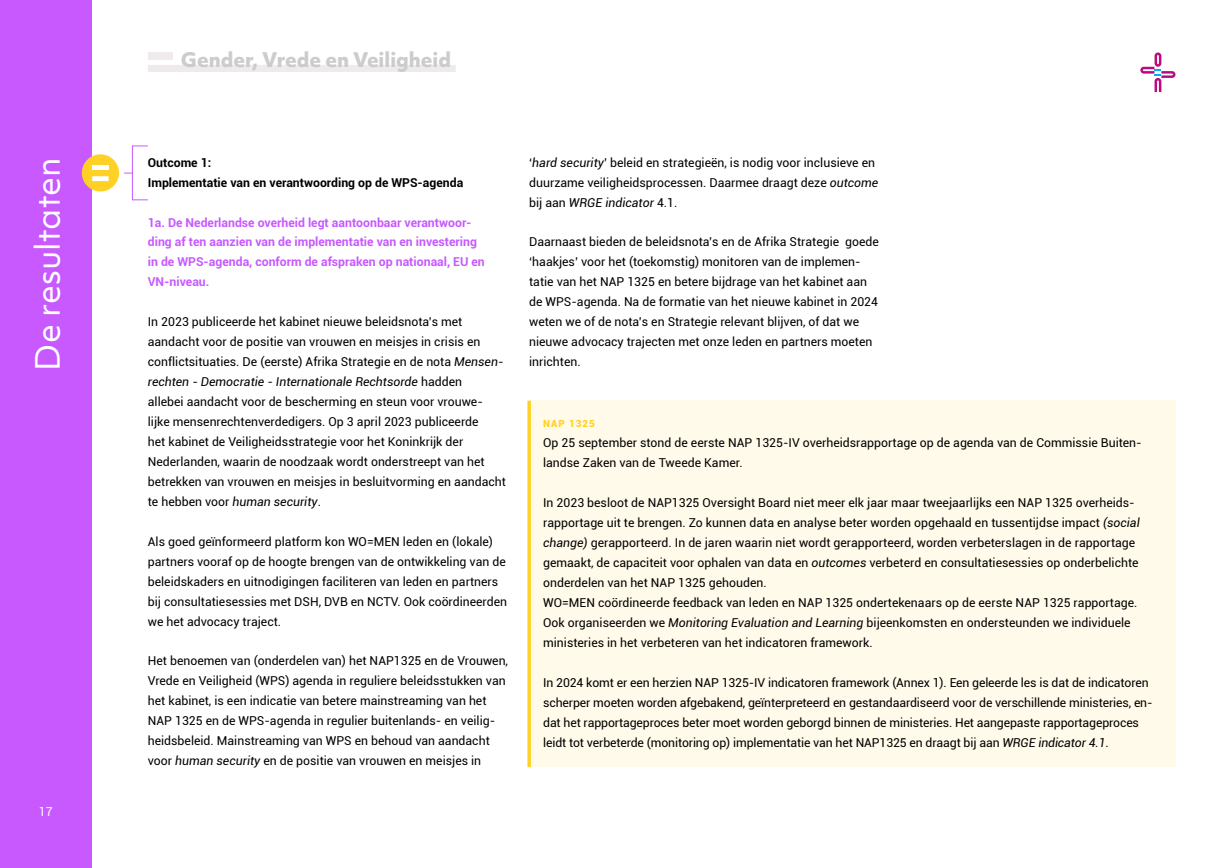
<style>
.page{position:relative;width:1228px;height:868px;background:#fff}
.page>*{position:absolute;margin:0;border:0;box-sizing:border-box;transform-origin:0 0}
.t1{font:32.13px "Objektiv Mk 1";color:#fff}
.t2{font:800 19.29px "Objektiv Mk 1";color:#ccc}
.Body{font:12.25px/19.9px "Roboto";color:#000}
.NAP_Text{font:12.25px/19.9px "Roboto";color:#000}
.Body-2{font:700 12.25px/19.9px "Roboto";color:#c759ff}
.Body-3{font:700 12.25px "Roboto";color:#000}
.t3{font:12.25px "Roboto";color:#fff}
.NAP_Text-2{font:900 9.8px "Roboto";letter-spacing:.1em;color:#ffd124}
.s1{font-style:italic}
</style>
<div class="page">
<div style="left:0;top:0;width:92px;height:868px;background:#c759ff"></div>
<div style="left:82px;top:154px;width:37px;height:37px;background:#ffd124;border-radius:50%"></div>
<div style="left:92px;top:165px;width:17px;height:5px;background:#fff"></div>
<div style="left:92px;top:176px;width:17px;height:5px;background:#fff"></div>
<svg style="left:124px;top:145px;width:24px;height:56px"></svg>
<div style="left:148px;top:52px;width:24px;height:8px;background:#f0ebeb"></div>
<div style="left:148px;top:65px;width:31px;height:7px;background:#f0ebeb"></div>
<div style="left:177px;top:65px;width:279px;height:7px;background:#f0ebeb"></div>
<div style="left:529px;top:401px;width:646px;height:366px;background:#fffae9"></div>
<svg style="left:527px;top:401px;width:4px;height:366px"></svg>
<svg style="left:1140px;top:53px;width:35px;height:39px"></svg>
<p class="t2" style="left:181px;top:46px;width:272px">Gender, Vrede en Veiligheid</p>
<p class="t1" style="left:25px;top:371px;width:215px;rotate:-90deg">De resultaten</p>
<p class="Body-3" style="left:148px;top:154px;width:65px">Outcome 1:</p>
<p class="Body-3" style="left:148px;top:174px;width:317px">Implementatie van en verantwoording op de WPS-agenda</p>
<p class="Body-2" style="left:148px;top:212px;width:339px">1a. De Nederlandse overheid legt aantoonbaar verantwoor&shy;ding af ten aanzien van de implementatie van en investering in de WPS-agenda, conform de afspraken op nationaal, EU en VN-niveau.</p>
<p class="Body" style="left:148px;top:312px;width:360px">In 2023 publiceerde het kabinet nieuwe beleidsnota’s met aandacht voor de positie van vrouwen en meisjes in crisis en conflictsituaties. De (eerste) Afrika Strategie en de nota <span class="s1">Mensen&shy;rechten - Democratie - Internationale Rechtsorde</span> hadden<br>allebei aandacht voor de bescherming en steun voor vrouwe&shy;lijke mensenrechtenverdedigers. Op 3 april 2023 publiceerde<br>het kabinet de Veiligheidsstrategie voor het Koninkrijk der Nederlanden, waarin de noodzaak wordt onderstreept van het betrekken van vrouwen en meisjes in besluitvorming en aandacht te hebben voor <span class="s1">human security</span>.</p>
<p class="Body" style="left:148px;top:531px;width:361px">Als goed geïnformeerd platform kon WO=MEN leden en (lokale) partners vooraf op de hoogte brengen van de ontwikkeling van de beleidskaders en uitnodigingen faciliteren van leden en partners bij consultatiesessies met DSH, DVB en NCTV. Ook coördineerden we het advocacy traject.</p>
<p class="Body" style="left:148px;top:651px;width:362px">Het benoemen van (onderdelen van) het NAP1325 en de Vrouwen, Vrede en Veiligheid (WPS) agenda in reguliere beleidsstukken van het kabinet, is een indicatie van betere mainstreaming van het NAP 1325 en de WPS-agenda in regulier buitenlands- en veilig&shy;heidsbeleid. Mainstreaming van WPS en behoud van aandacht voor <span class="s1">human security</span> en de positie van vrouwen en meisjes in</p>
<p class="t3" style="left:39px;top:803px;width:15px">17</p>
<p class="Body" style="left:529px;top:152px;width:351px">‘<span class="s1">hard security</span>’ beleid en strategieën, is nodig voor inclusieve en duurzame veiligheidsprocessen. Daarmee draagt deze <span class="s1">outcome </span>bij aan <span class="s1">WRGE indicator</span> 4.1.</p>
<p class="Body" style="left:529px;top:232px;width:351px">Daarnaast bieden de beleidsnota’s en de Afrika Strategie goede ‘haakjes’ voor het (toekomstig) monitoren van de implemen&shy;tatie van het NAP 1325 en betere bijdrage van het kabinet aan de WPS-agenda. Na de formatie van het nieuwe kabinet in 2024 weten we of de nota’s en Strategie relevant blijven, of dat we nieuwe advocacy trajecten met onze leden en partners moeten inrichten.</p>
<p class="NAP_Text-2" style="left:543px;top:417px;width:53px">NAP 1325</p>
<p class="NAP_Text" style="left:543px;top:433px;width:600px">Op 25 september stond de eerste NAP 1325-IV overheidsrapportage op de agenda van de Commissie Buiten&shy;landse Zaken van de Tweede Kamer.</p>
<p class="NAP_Text" style="left:543px;top:492px;width:598px">In 2023 besloot de NAP1325 Oversight Board niet meer elk jaar maar tweejaarlijks een NAP 1325 overheids&shy;rapportage uit te brengen. Zo kunnen data en analyse beter worden opgehaald en tussentijdse impact <span class="s1">(social change)</span> gerapporteerd. In de jaren waarin niet wordt gerapporteerd, worden verbeterslagen in de rapportage gemaakt, de capaciteit voor ophalen van data en <span class="s1">outcomes</span> verbeterd en consultatiesessies op onderbelichte onderdelen van het NAP 1325 gehouden.</p>
<p class="NAP_Text" style="left:543px;top:592px;width:596px">WO=MEN coördineerde feedback van leden en NAP 1325 ondertekenaars op de eerste NAP 1325 rapportage.<br>Ook organiseerden we <span class="s1">Monitoring Evaluation and Learning</span> bijeenkomsten en ondersteunden we individuele ministeries in het verbeteren van het indicatoren framework.</p>
<p class="NAP_Text" style="left:543px;top:672px;width:611px">In 2024 komt er een herzien NAP 1325-IV indicatoren framework (Annex 1). Een geleerde les is dat de indicatoren scherper moeten worden afgebakend, geïnterpreteerd en gestandaardiseerd voor de verschillende ministeries, en&shy;dat het rapportageproces beter moet worden geborgd binnen de ministeries. Het aangepaste rapportageproces leidt tot verbeterde (monitoring op) implementatie van het NAP1325 en draagt bij aan <span class="s1">WRGE indicator 4.1</span>.</p>
</div>
